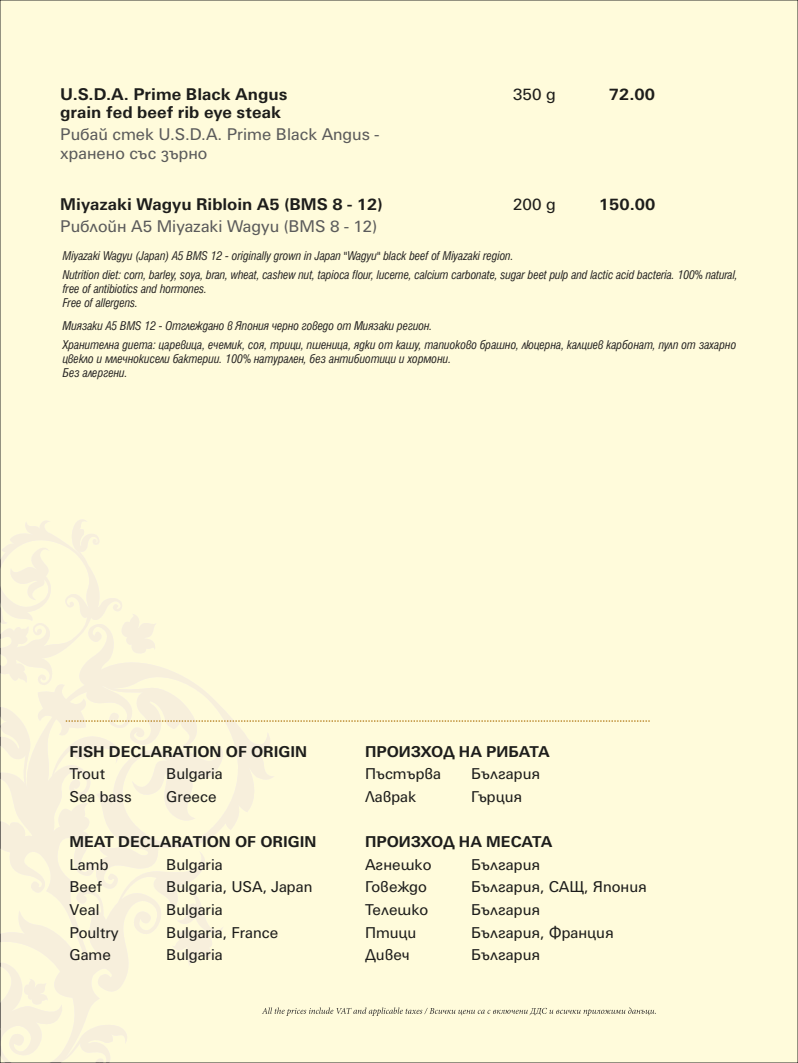
<style>
.page{position:relative;width:798px;height:1063px;background:#fff}
.page>*{position:absolute;margin:0;border:0;box-sizing:border-box;transform-origin:0 0}
.t1{font:700 16.25px/18.5px "SP Universus";color:#1d1d1b}
.t2{font:16.25px/18.4px "SP Universus";color:#5b5b5b}
.t3{font:16.25px "SP Universus";color:#1d1d1b}
.t4{font:15px/22.6px "SP Universus";color:#1d1d1b}
.t5{font:700 15px "SP Universus";color:#1d1d1b}
.t6{font:italic condensed 13.75px/19px "Helen Bg";letter-spacing:-.005em;color:#252322}
</style>
<div class="page">
<div style="left:0;top:0;width:797px;height:1063px;background:#fffbdb"></div>
<svg style="left:2px;top:520px;width:121px;height:168px"></svg>
<svg style="left:262px;top:1007px;width:393px;height:9px"></svg>
<svg style="left:66px;top:720px;width:584px;height:2px"></svg>
<p class="t1" style="left:60px;top:84px;width:228px">U.S.D.A. Prime Black Angus grain fed beef rib eye steak</p>
<p class="t2" style="left:60px;top:124px;width:320px">Рибай стек U.S.D.A. Prime Black Angus - хранено със зърно</p>
<p class="t1" style="left:60px;top:194px;width:323px">Miyazaki Wagyu Ribloin A5 (BMS 8 - 12)</p>
<p class="t2" style="left:60px;top:216px;width:318px">Риблойн А5 Miyazaki Wagyu (BMS 8 - 12)</p>
<p class="t3" style="left:513px;top:83px;width:44px">350 g</p>
<p class="t3" style="left:513px;top:194px;width:44px">200 g</p>
<p class="t1" style="left:608px;top:84px;width:48px">72.00</p>
<p class="t1" style="left:598px;top:194px;width:58px">150.00</p>
<p class="t6" style="left:63px;top:247px;width:676px">Miyazaki Wagyu (Japan) A5 BMS 12 - originally grown in Japan "Wagyu" black beef of Miyazaki region.<br>Nutrition diet: corn, barley, soya, bran, wheat, cashew nut, tapioca flour, lucerne, calcium carbonate, sugar beet pulp and lactic acid bacteria. 100% natural,</p>
<p class="t6" style="left:63px;top:283px;width:146px;line-height:13.8px">free of antibiotics and hormones.<br>Free of allergens.</p>
<p class="t6" style="left:63px;top:317px;width:674px">Миязаки А5 BMS 12 - Отглеждано в Япония черно говедо от Миязаки регион.<br>Хранителна диета: царевица, ечемик, соя, трици, пшеница, ядки от кашу, тапиоково брашно, люцерна, калциев карбонат, пулп от захарно</p>
<p class="t6" style="left:63px;top:353px;width:390px;line-height:13.8px">цвекло и млечнокисели бактерии. 100% натурален, без антибиотици и хормони.<br>Без алергени.</p>
<p class="t5" style="left:69px;top:741px;width:239px">FISH DECLARATION OF ORIGIN</p>
<p class="t4" style="left:69px;top:762px;width:64px">Trout<br>Sea bass</p>
<p class="t5" style="left:69px;top:832px;width:248px">MEAT DECLARATION OF ORIGIN</p>
<p class="t4" style="left:69px;top:852px;width:51px">Lamb<br>Beef<br>Veal<br>Poultry<br>Game</p>
<p class="t4" style="left:166px;top:762px;width:58px">Bulgaria<br>Greece</p>
<p class="t4" style="left:166px;top:852px;width:148px">Bulgaria<br>Bulgaria, USA, Japan<br>Bulgaria<br>Bulgaria, France<br>Bulgaria</p>
<p class="t5" style="left:365px;top:741px;width:186px">ПРОИЗХОД НА РИБАТА</p>
<p class="t4" style="left:365px;top:762px;width:78px">Пъстърва<br>Лаврак</p>
<p class="t5" style="left:365px;top:832px;width:189px">ПРОИЗХОД НА МЕСАТА</p>
<p class="t4" style="left:365px;top:852px;width:68px">Aгнешко<br>Говеждо<br>Телешкo<br>Птици<br>Дивеч</p>
<p class="t4" style="left:471px;top:762px;width:70px">България<br>Гърция</p>
<p class="t4" style="left:471px;top:852px;width:177px">България<br>България, САЩ, Япония<br>България<br>България, Франция<br>България</p>
</div>
